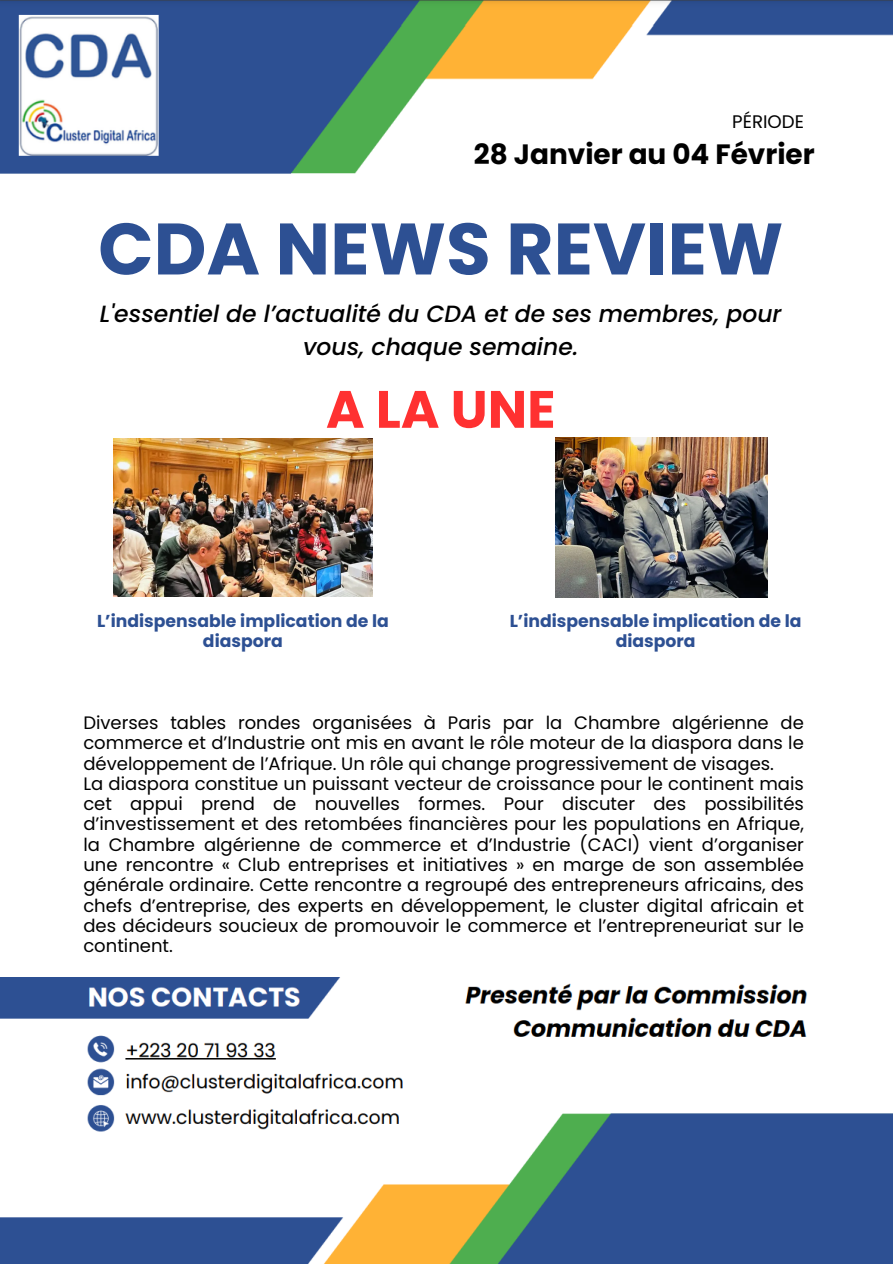
<style>
.page{position:relative;width:893px;height:1264px;background:#fff}
.page>*{position:absolute;margin:0;border:0;box-sizing:border-box;transform-origin:0 0}
.t1{font:700 72.75px "Poppins";color:#2d5093}
.t2{font:700 52.5px "Poppins";color:#ff3131}
.t3{font:700 27.9px "Poppins";color:#000}
.t4{font:italic 500 23.4px/32.7px "Poppins";color:#000;text-align:center}
.t5{font:18.15px "Poppins";color:#000}
.t6{font:18px/20.2px "Poppins";color:#000;text-align:justify}
.t7{font:700 17.25px/20.2px "Poppins";color:#2d5093;text-align:center}
</style>
<div class="page">
<img style="left:0;top:0;width:892px;height:173px">
<img style="left:0;top:977px;width:892px;height:286px">
<div style="left:446px;top:87px;width:406px;height:86px;background:#fff"></div>
<img style="left:114px;top:439px;width:258px;height:157px">
<img style="left:555px;top:437px;width:212px;height:160px">
<h4 class="t5" style="left:732px;top:109px;width:73px">PÉRIODE</h4>
<h2 class="t3" style="left:474px;top:134px;width:342px">28 Janvier au 04 Février</h2>
<p class="t1" style="left:98px;top:198px;width:686px">CDA NEWS REVIEW</p>
<p class="t4" style="left:100px;top:297px;width:683px">L'essentiel de l’actualité du CDA et de ses membres, pour vous, chaque semaine.</p>
<h6 class="t2" style="left:326px;top:372px;width:231px">A LA UNE</h6>
<p class="t7" style="left:97px;top:610px;width:293px">L’indispensable implication de la diaspora</p>
<p class="t7" style="left:509px;top:610px;width:293px">L’indispensable implication de la diaspora</p>
<h6 class="t6" style="left:83px;top:712px;width:722px">Diverses tables rondes organisées à Paris par la Chambre algérienne de commerce et d’Industrie ont mis en avant le rôle moteur de la diaspora dans le développement de l’Afrique. Un rôle qui change progressivement de visages.</h6>
<p class="t6" style="left:83px;top:773px;width:722px">La diaspora constitue un puissant vecteur de croissance pour le continent mais cet appui prend de nouvelles formes. Pour discuter des possibilités d’investissement et des retombées financières pour les populations en Afrique, la Chambre algérienne de commerce et d’Industrie (CACI) vient d’organiser une rencontre « Club entreprises et initiatives » en marge de son assemblée générale ordinaire. Cette rencontre a regroupé des entrepreneurs africains, des chefs d’entreprise, des experts en développement, le cluster digital africain et des décideurs soucieux de promouvoir le commerce et l’entrepreneuriat sur le continent.</p>
</div>
